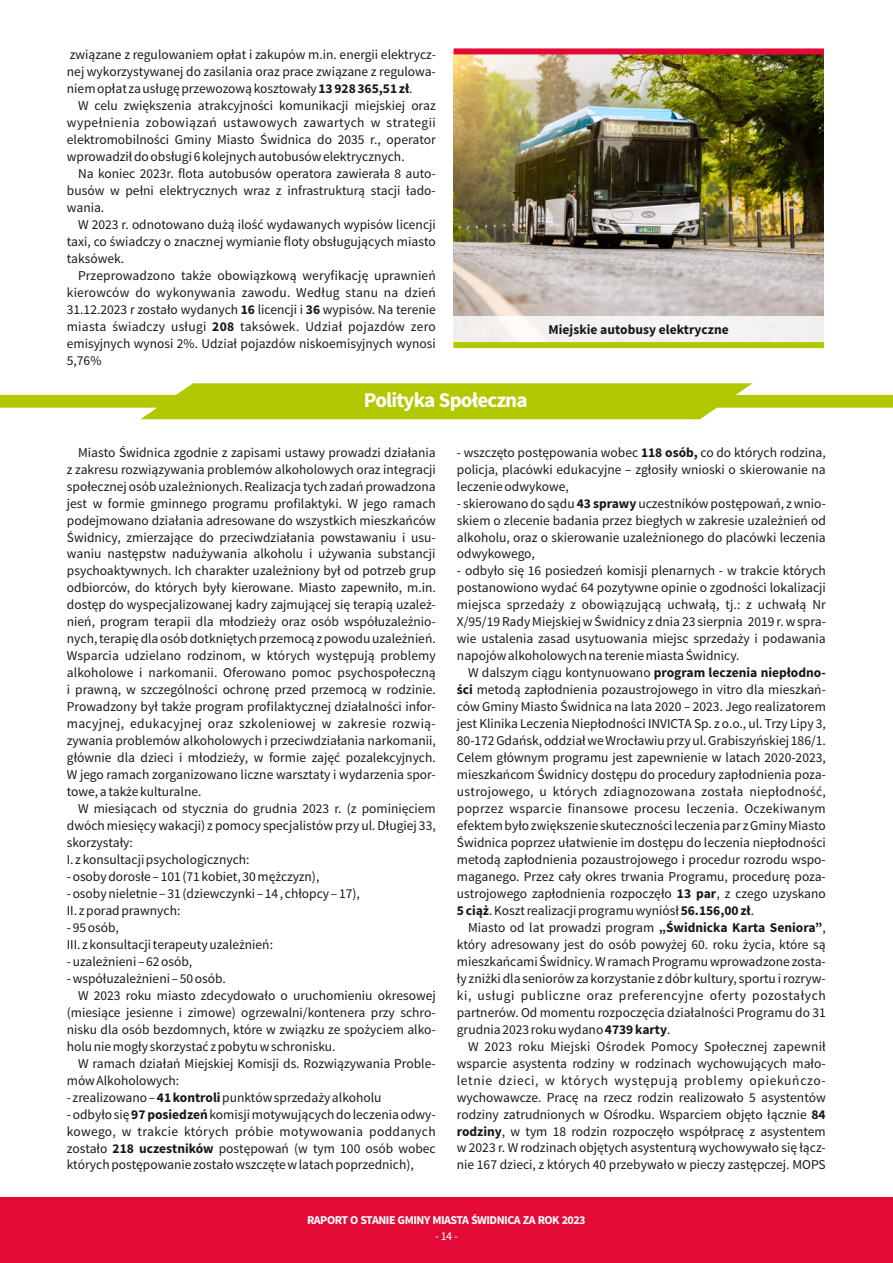
<style>
.page{position:relative;width:893px;height:1263px;background:#fff}
.page>*{position:absolute;margin:0;border:0;box-sizing:border-box;transform-origin:0 0}
.t1{font:700 21px "Source Sans Pro";letter-spacing:-.04em;color:#fff}
.t2{font:13.5px/17px "Source Sans Pro";color:#1a171c;text-align:justify}
.t3{font:700 13.5px "Source Sans Pro";color:#1a171c}
.t4{font:700 12px "Source Sans Pro";letter-spacing:-.04em;color:#fff}
.t5{font:12px "Source Sans Pro";color:#fff}
.s1{font-weight:700}
</style>
<div class="page">
<img style="left:454px;top:54px;width:370px;height:263px">
<div style="left:454px;top:48px;width:370px;height:6px;background:#e30b35"></div>
<div style="left:454px;top:317px;width:370px;height:28px;background:#f4f2f1"></div>
<div style="left:454px;top:342px;width:370px;height:6px;background:#b1c800"></div>
<div style="left:0;top:1197px;width:893px;height:66px;background:#e30b35"></div>
<svg style="left:0;top:383px;width:893px;height:36px"></svg>
<p class="t2" style="left:67px;top:47px;width:370px">związane z regulowaniem opłat i zakupów m.in. energii elektrycz&shy;nej wykorzystywanej do zasilania oraz prace związane z regulowa&shy;niem opłat za usługę przewozową kosztowały <span class="s1">13 928 365,51 zł</span>.</p>
<p class="t2" style="left:67px;top:98px;width:370px;text-indent:11px">W celu zwiększenia atrakcyjności komunikacji miejskiej oraz wypełnienia zobowiązań ustawowych zawartych w strategii elektromobilności Gminy Miasto Świdnica do 2035 r., operator wprowadził do obsługi 6 kolejnych autobusów elektrycznych.</p>
<p class="t2" style="left:67px;top:166px;width:370px;text-indent:11px">Na koniec 2023r. flota autobusów operatora zawierała 8 auto&shy;busów w pełni elektrycznych wraz z infrastrukturą stacji łado&shy;wania.</p>
<p class="t2" style="left:67px;top:217px;width:370px;text-indent:11px">W 2023 r. odnotowano dużą ilość wydawanych wypisów licencji taxi, co świadczy o znacznej wymianie floty obsługujących miasto taksówek.</p>
<p class="t2" style="left:67px;top:268px;width:370px;text-indent:11px">Przeprowadzono także obowiązkową weryfikację uprawnień kierowców do wykonywania zawodu. Według stanu na dzień 31.12.2023 r zostało wydanych <span class="s1">16</span> licencji i <span class="s1">36</span> wypisów. Na terenie miasta świadczy usługi <span class="s1">208</span> taksówek. Udział pojazdów zero emisyjnych wynosi 2%. Udział pojazdów niskoemisyjnych wynosi 5,76%</p>
<p class="t3" style="left:549px;top:324px;width:182px">Miejskie autobusy elektryczne</p>
<h1 class="t1" style="left:364px;top:391px;width:165px">Polityka Społeczna</h1>
<p class="t2" style="left:67px;top:445px;width:371px;text-indent:11px">Miasto Świdnica zgodnie z zapisami ustawy prowadzi działania z zakresu rozwiązywania problemów alkoholowych oraz integracji społecznej osób uzależnionych. Realizacja tych zadań prowadzona jest w formie gminnego programu profilaktyki. W jego ramach podejmowano działania adresowane do wszystkich mieszkańców Świdnicy, zmierzające do przeciwdziałania powstawaniu i usu&shy;waniu następstw nadużywania alkoholu i używania substancji psychoaktywnych. Ich charakter uzależniony był od potrzeb grup odbiorców, do których były kierowane. Miasto zapewniło, m.in. dostęp do wyspecjalizowanej kadry zajmującej się terapią uzależ&shy;nień, program terapii dla młodzieży oraz osób współuzależnio&shy;nych, terapię dla osób dotkniętych przemocą z powodu uzależnień.<br>Wsparcia udzielano rodzinom, w których występują problemy alkoholowe i narkomanii. Oferowano pomoc psychospołeczną i prawną, w szczególności ochronę przed przemocą w rodzinie.<br>Prowadzony był także program profilaktycznej działalności infor&shy;macyjnej, edukacyjnej oraz szkoleniowej w zakresie rozwią&shy;zywania problemów alkoholowych i przeciwdziałania narkomanii, głównie dla dzieci i młodzieży, w formie zajęć pozalekcyjnych.<br>W jego ramach zorganizowano liczne warsztaty i wydarzenia spor&shy;towe, a także kulturalne.</p>
<p class="t2" style="left:67px;top:801px;width:370px;text-align:left;text-indent:11px">W miesiącach od stycznia do grudnia 2023 r. (z pominięciem dwóch miesięcy wakacji) z pomocy specjalistów przy ul. Długiej 33, skorzystały:<br>I. z konsultacji psychologicznych:</p>
<p class="t2" style="left:67px;top:869px;width:254px">- osoby dorosłe – 101 (71 kobiet, 30 mężczyzn),</p>
<p class="t2" style="left:67px;top:886px;width:295px">- osoby nieletnie – 31 (dziewczynki – 14 , chłopcy – 17),<br>II. z porad prawnych:</p>
<p class="t2" style="left:67px;top:920px;width:208px">- 95 osób,<br>III. z konsultacji terapeuty uzależnień:</p>
<p class="t2" style="left:67px;top:954px;width:127px">- uzależnieni – 62 osób,</p>
<p class="t2" style="left:67px;top:971px;width:161px">- współuzależnieni – 50 osób.</p>
<p class="t2" style="left:78px;top:988px;width:359px">W 2023 roku miasto zdecydowało o uruchomieniu okresowej</p>
<p class="t2" style="left:67px;top:1005px;width:370px">(miesiące jesienne i zimowe) ogrzewalni/kontenera przy schro-</p>
<p class="t2" style="left:67px;top:1022px;width:370px">nisku dla osób bezdomnych, które w związku ze spożyciem alko-</p>
<p class="t2" style="left:67px;top:1039px;width:270px">holu nie mogły skorzystać z pobytu w schronisku.</p>
<p class="t2" style="left:78px;top:1056px;width:359px">W ramach działań Miejskiej Komisji ds. Rozwiązywania Proble-</p>
<p class="t2" style="left:67px;top:1073px;width:114px">mów Alkoholowych:</p>
<p class="t2" style="left:67px;top:1090px;width:316px">- zrealizowano – <span class="s1">41 kontroli</span>punktów sprzedaży alkoholu</p>
<p class="t2" style="left:67px;top:1107px;width:370px">- odbyło się <span class="s1">97 posiedzeń</span>komisji motywujących do leczenia odwy&shy;kowego, w trakcie których próbie motywowania poddanych zostało <span class="s1">218 uczestników</span> postępowań (w tym 100 osób wobec których postępowanie zostało wszczęte w latach poprzednich),</p>
<p class="t2" style="left:457px;top:445px;width:370px">- wszczęto postępowania wobec <span class="s1">118 osób,</span> co do których rodzina, policja, placówki edukacyjne – zgłosiły wnioski o skierowanie na leczenie odwykowe,</p>
<p class="t2" style="left:457px;top:496px;width:370px">- skierowano do sądu <span class="s1">43 sprawy</span> uczestników postępowań, z wnio&shy;skiem o zlecenie badania przez biegłych w zakresie uzależnień od alkoholu, oraz o skierowanie uzależnionego do placówki leczenia odwykowego,</p>
<p class="t2" style="left:457px;top:564px;width:370px">- odbyło się 16 posiedzeń komisji plenarnych - w trakcie których postanowiono wydać 64 pozytywne opinie o zgodności lokalizacji miejsca sprzedaży z obowiązującą uchwałą, tj.: z uchwałą Nr X/95/19 Rady Miejskiej w Świdnicy z dnia 23 sierpnia 2019 r. w spra&shy;wie ustalenia zasad usytuowania miejsc sprzedaży i podawania napojów alkoholowych na terenie miasta Świdnicy.</p>
<p class="t2" style="left:457px;top:665px;width:370px;text-indent:11px">W dalszym ciągu kontynuowano <span class="s1">program leczenia niepłodno&shy;ści</span> metodą zapłodnienia pozaustrojowego in vitro dla mieszkań&shy;ców Gminy Miasto Świdnica na lata 2020 – 2023. Jego realizatorem jest Klinika Leczenia Niepłodności INVICTA Sp. z o.o., ul. Trzy Lipy 3, 80-172 Gdańsk, oddział we Wrocławiu przy ul. Grabiszyńskiej 186/1.<br>Celem głównym programu jest zapewnienie w latach 2020-2023, mieszkańcom Świdnicy dostępu do procedury zapłodnienia poza&shy;ustrojowego, u których zdiagnozowana została niepłodność, poprzez wsparcie finansowe procesu leczenia. Oczekiwanym efektem było zwiększenie skuteczności leczenia par z Gminy Miasto Świdnica poprzez ułatwienie im dostępu do leczenia niepłodności metodą zapłodnienia pozaustrojowego i procedur rozrodu wspo&shy;maganego. Przez cały okres trwania Programu, procedurę poza&shy;ustrojowego zapłodnienia rozpoczęło <span class="s1">13 par</span>, z czego uzyskano <span class="s1">5 ciąż</span>. Koszt realizacji programu wyniósł <span class="s1">56.156,00 zł</span>.</p>
<p class="t2" style="left:457px;top:920px;width:370px;text-indent:11px">Miasto od lat prowadzi program <span class="s1">„Świdnicka Karta Seniora”</span>, który adresowany jest do osób powyżej 60. roku życia, które są mieszkańcami Świdnicy. W ramach Programu wprowadzone zosta&shy;ły zniżki dla seniorów za korzystanie z dóbr kultury, sportu i rozryw&shy;ki, usługi publiczne oraz preferencyjne oferty pozostałych partnerów. Od momentu rozpoczęcia działalności Programu do 31 grudnia 2023 roku wydano <span class="s1">4739 karty</span>.</p>
<p class="t2" style="left:457px;top:1039px;width:370px;text-indent:11px">W 2023 roku Miejski Ośrodek Pomocy Społecznej zapewnił wsparcie asystenta rodziny w rodzinach wychowujących mało&shy;letnie dzieci, w których występują problemy opiekuńczo&shy;wychowawcze. Pracę na rzecz rodzin realizowało 5 asystentów rodziny zatrudnionych w Ośrodku. Wsparciem objęto łącznie <span class="s1">84 rodziny</span>, w tym 18 rodzin rozpoczęło współpracę z asystentem w 2023 r. W rodzinach objętych asystenturą wychowywało się łącz&shy;nie 167 dzieci, z których 40 przebywało w pieczy zastępczej. MOPS</p>
<p class="t4" style="left:307px;top:1215px;width:280px">RAPORT O STANIE GMINY MIASTA ŚWIDNICA ZA ROK 2023</p>
<p class="t5" style="left:435px;top:1231px;width:24px">- 14 -</p>
</div>
